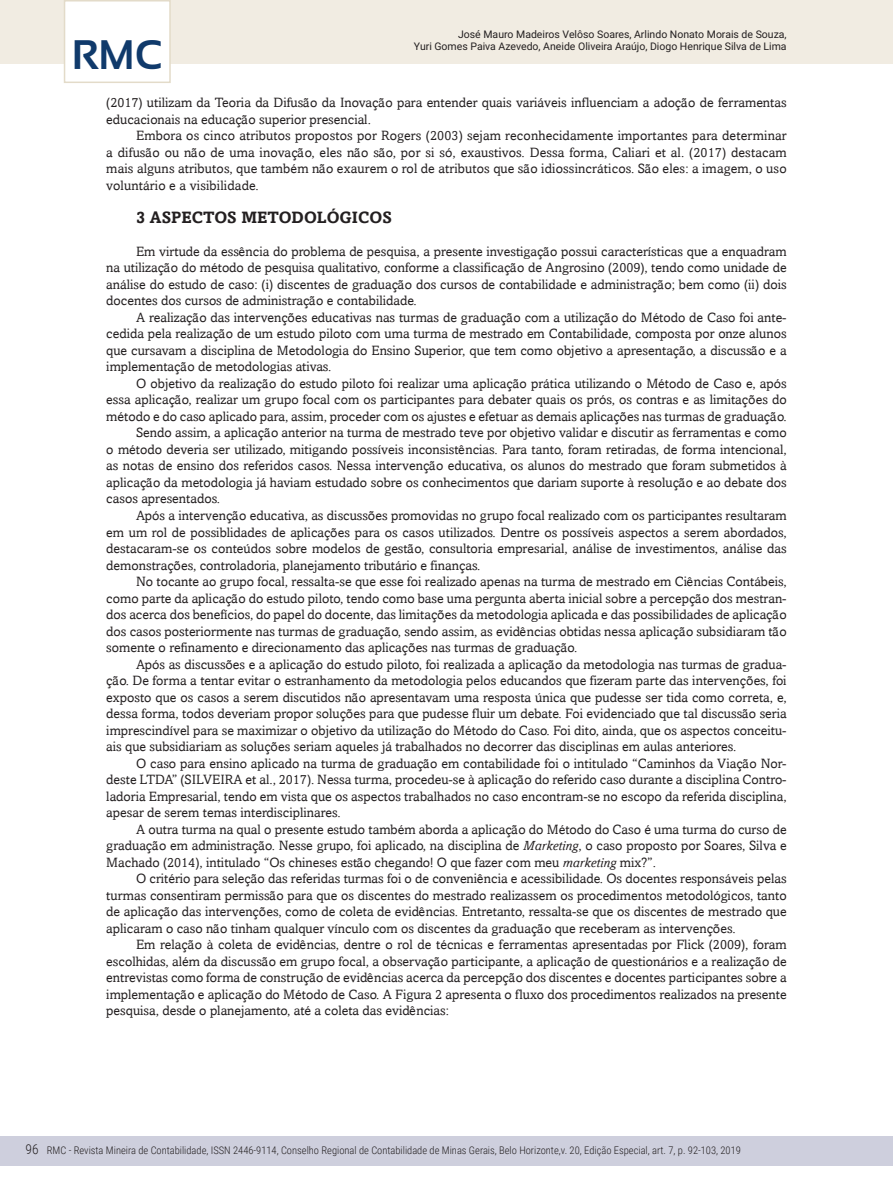
<style>
.page{position:relative;width:893px;height:1191px;background:#fff}
.page>*{position:absolute;margin:0;border:0;box-sizing:border-box;transform-origin:0 0}
.t1{font:700 41.25px "Sansation";color:#103a6b}
.intertitulo_1{font:700 16.5px "Amasis";color:#231f20}
.texto_corrido_1{font:13.5px/16.5px "Amasis";color:#231f20;text-align:justify}
.t2{font:300 13.5px "Roboto Condensed";color:#231f20}
.t3{font:300 10.5px "Roboto Condensed";color:#231f20}
.t4{font:10.5px/12.6px "Roboto";color:#231f20;text-align:right}
.s1{font-style:italic}
</style>
<div class="page">
<div style="left:0;top:1135px;width:893px;height:30px;background:#cecfdd"></div>
<div style="left:0;top:0;width:893px;height:64px;background:#f1ece2"></div>
<div style="left:64px;top:0;width:107px;height:83px;background:#fff;border:2px solid #e3dbc9"></div>
<p class="t4" style="left:414px;top:27px;width:374px">José Mauro Madeiros Velôso Soares, Arlindo Nonato Morais de Souza,<br>Yuri Gomes Paiva Azevedo, Aneide Oliveira Araújo, Diogo Henrique Silva de Lima</p>
<h1 class="t1" style="left:72px;top:32px;width:92px">RMC</h1>
<p class="texto_corrido_1" style="left:106px;top:94px;width:682px">(2017) utilizam da Teoria da Difusão da Inovação para entender quais variáveis influenciam a adoção de ferramentas educacionais na educação superior presencial.</p>
<p class="texto_corrido_1" style="left:106px;top:127px;width:682px;text-indent:30px">Embora os cinco atributos propostos por Rogers (2003) sejam reconhecidamente importantes para determinar a difusão ou não de uma inovação, eles não são, por si só, exaustivos. Dessa forma, Caliari et al. (2017) destacam mais alguns atributos, que também não exaurem o rol de atributos que são idiossincráticos. São eles: a imagem, o uso voluntário e a visibilidade.</p>
<p class="intertitulo_1" style="left:136px;top:207px;width:257px">3 ASPECTOS METODOLÓGICOS</p>
<p class="texto_corrido_1" style="left:106px;top:243px;width:682px;text-indent:30px">Em virtude da essência do problema de pesquisa, a presente investigação possui características que a enquadram na utilização do método de pesquisa qualitativo, conforme a classificação de Angrosino (2009), tendo como unidade de análise do estudo de caso: (i) discentes de graduação dos cursos de contabilidade e administração; bem como (ii) dois docentes dos cursos de administração e contabilidade.</p>
<p class="texto_corrido_1" style="left:106px;top:309px;width:682px;text-indent:30px">A realização das intervenções educativas nas turmas de graduação com a utilização do Método de Caso foi ante&shy;cedida pela realização de um estudo piloto com uma turma de mestrado em Contabilidade, composta por onze alunos que cursavam a disciplina de Metodologia do Ensino Superior, que tem como objetivo a apresentação, a discussão e a implementação de metodologias ativas.</p>
<p class="texto_corrido_1" style="left:106px;top:375px;width:682px;text-indent:30px">O objetivo da realização do estudo piloto foi realizar uma aplicação prática utilizando o Método de Caso e, após essa aplicação, realizar um grupo focal com os participantes para debater quais os prós, os contras e as limitações do método e do caso aplicado para, assim, proceder com os ajustes e efetuar as demais aplicações nas turmas de graduação.</p>
<p class="texto_corrido_1" style="left:106px;top:424px;width:682px;text-indent:30px">Sendo assim, a aplicação anterior na turma de mestrado teve por objetivo validar e discutir as ferramentas e como o método deveria ser utilizado, mitigando possíveis inconsistências. Para tanto, foram retiradas, de forma intencional, as notas de ensino dos referidos casos. Nessa intervenção educativa, os alunos do mestrado que foram submetidos à aplicação da metodologia já haviam estudado sobre os conhecimentos que dariam suporte à resolução e ao debate dos casos apresentados.</p>
<p class="texto_corrido_1" style="left:106px;top:507px;width:682px;text-indent:30px">Após a intervenção educativa, as discussões promovidas no grupo focal realizado com os participantes resultaram em um rol de possiblidades de aplicações para os casos utilizados. Dentre os possíveis aspectos a serem abordados, destacaram-se os conteúdos sobre modelos de gestão, consultoria empresarial, análise de investimentos, análise das demonstrações, controladoria, planejamento tributário e finanças.</p>
<p class="texto_corrido_1" style="left:106px;top:573px;width:682px;text-indent:30px">No tocante ao grupo focal, ressalta-se que esse foi realizado apenas na turma de mestrado em Ciências Contábeis, como parte da aplicação do estudo piloto, tendo como base uma pergunta aberta inicial sobre a percepção dos mestran&shy;dos acerca dos benefícios, do papel do docente, das limitações da metodologia aplicada e das possibilidades de aplicação dos casos posteriormente nas turmas de graduação, sendo assim, as evidências obtidas nessa aplicação subsidiaram tão somente o refinamento e direcionamento das aplicações nas turmas de graduação.</p>
<p class="texto_corrido_1" style="left:106px;top:655px;width:682px;text-indent:30px">Após as discussões e a aplicação do estudo piloto, foi realizada a aplicação da metodologia nas turmas de gradua&shy;ção. De forma a tentar evitar o estranhamento da metodologia pelos educandos que fizeram parte das intervenções, foi exposto que os casos a serem discutidos não apresentavam uma resposta única que pudesse ser tida como correta, e, dessa forma, todos deveriam propor soluções para que pudesse fluir um debate. Foi evidenciado que tal discussão seria imprescindível para se maximizar o objetivo da utilização do Método do Caso. Foi dito, ainda, que os aspectos conceitu&shy;ais que subsidiariam as soluções seriam aqueles já trabalhados no decorrer das disciplinas em aulas anteriores.</p>
<p class="texto_corrido_1" style="left:106px;top:754px;width:682px;text-indent:30px">O caso para ensino aplicado na turma de graduação em contabilidade foi o intitulado “Caminhos da Viação Nor&shy;deste LTDA” (SILVEIRA et al., 2017). Nessa turma, procedeu-se à aplicação do referido caso durante a disciplina Contro&shy;ladoria Empresarial, tendo em vista que os aspectos trabalhados no caso encontram-se no escopo da referida disciplina, apesar de serem temas interdisciplinares.</p>
<p class="texto_corrido_1" style="left:106px;top:820px;width:682px;text-indent:30px">A outra turma na qual o presente estudo também aborda a aplicação do Método do Caso é uma turma do curso de graduação em administração. Nesse grupo, foi aplicado, na disciplina de <span class="s1">Marketing</span>, o caso proposto por Soares, Silva e Machado (2014), intitulado “Os chineses estão chegando! O que fazer com meu <span class="s1">marketing</span> mix?”.</p>
<p class="texto_corrido_1" style="left:106px;top:870px;width:682px;text-indent:30px">O critério para seleção das referidas turmas foi o de conveniência e acessibilidade. Os docentes responsáveis pelas turmas consentiram permissão para que os discentes do mestrado realizassem os procedimentos metodológicos, tanto de aplicação das intervenções, como de coleta de evidências. Entretanto, ressalta-se que os discentes de mestrado que aplicaram o caso não tinham qualquer vínculo com os discentes da graduação que receberam as intervenções.</p>
<p class="texto_corrido_1" style="left:106px;top:936px;width:682px;text-indent:30px">Em relação à coleta de evidências, dentre o rol de técnicas e ferramentas apresentadas por Flick (2009), foram escolhidas, além da discussão em grupo focal, a observação participante, a aplicação de questionários e a realização de entrevistas como forma de construção de evidências acerca da percepção dos discentes e docentes participantes sobre a implementação e aplicação do Método de Caso. A Figura 2 apresenta o fluxo dos procedimentos realizados na presente pesquisa, desde o planejamento, até a coleta das evidências:</p>
<p class="t2" style="left:26px;top:1140px;width:15px">96</p>
<p class="t3" style="left:47px;top:1143px;width:696px">RMC - Revista Mineira de Contabilidade, ISSN 2446-9114, Conselho Regional de Contabilidade de Minas Gerais, Belo Horizonte,v. 20, Edição Especial, art. 7, p. 92-103, 2019</p>
</div>
